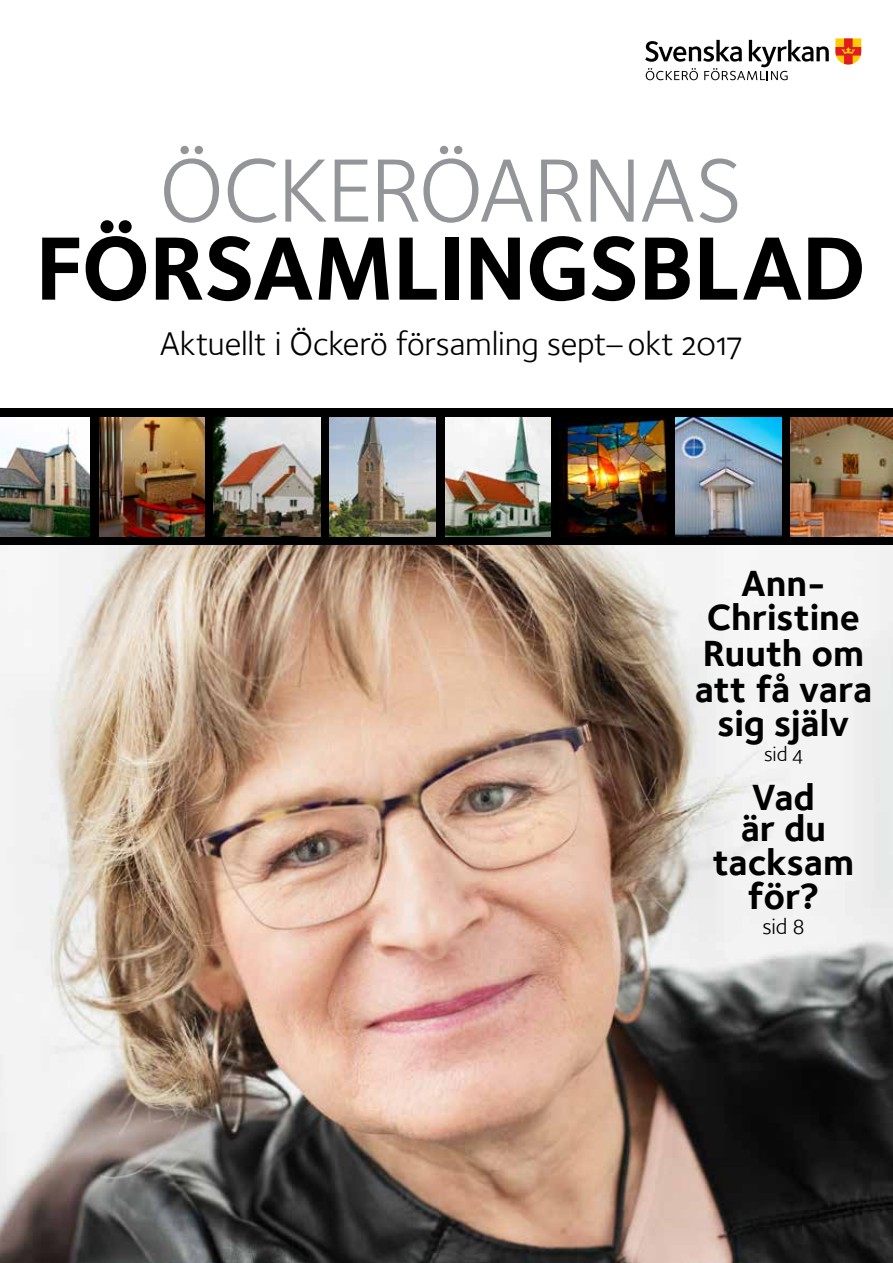
<style>
.page{position:relative;width:893px;height:1263px;background:#fff}
.page>*{position:absolute;margin:0;border:0;box-sizing:border-box;transform-origin:0 0}
.t1{font:700 93px "Foundry Sterling";letter-spacing:-.01em;color:#000}
.t2{font:93px "Foundry Sterling Book OSF";letter-spacing:-.015em;color:#939598}
.t3{font:700 37.5px/34.8px "Foundry Sterling";letter-spacing:-.005em;color:#000;text-align:center}
.t4{font:33.75px "Foundry Sterling Book OSF";letter-spacing:-.005em;color:#000}
.t5{font:22.5px "Foundry Sterling Book OSF";color:#000}
.t6{font:21px "Foundry Sterling Book OSF";color:#000}
</style>
<div class="page">
<img style="left:0;top:545px;width:893px;height:718px">
<svg style="left:645px;top:40px;width:184px;height:40px"></svg>
<svg style="left:835px;top:38px;width:26px;height:26px"></svg>
<div style="left:0;top:408px;width:893px;height:137px;background:#000"></div>
<img style="left:560px;top:417px;width:106px;height:119px">
<img style="left:100px;top:417px;width:105px;height:119px">
<img style="left:329px;top:417px;width:107px;height:119px">
<img style="left:214px;top:417px;width:106px;height:119px">
<img style="left:0;top:417px;width:90px;height:119px">
<img style="left:791px;top:417px;width:102px;height:119px">
<img style="left:675px;top:417px;width:107px;height:119px">
<img style="left:445px;top:417px;width:106px;height:119px">
<h1 class="t2" style="left:159px;top:137px;width:585px">ÖCKERÖARNAS</h1>
<h1 class="t1" style="left:36px;top:213px;width:832px">FÖRSAMLINGSBLAD</h1>
<p class="t4" style="left:160px;top:324px;width:583px">Aktuellt i Öckerö församling sept–okt 2017</p>
<p class="t3" style="left:695px;top:566px;width:179px">Ann-<br>Christine<br>Ruuth om att få vara sig själv</p>
<p class="t6" style="left:764px;top:742px;width:40px">sid 4</p>
<p class="t3" style="left:713px;top:780px;width:143px;line-height:33px">Vad<br>är du tacksam för?</p>
<p class="t5" style="left:762px;top:914px;width:44px">sid 8</p>
</div>
